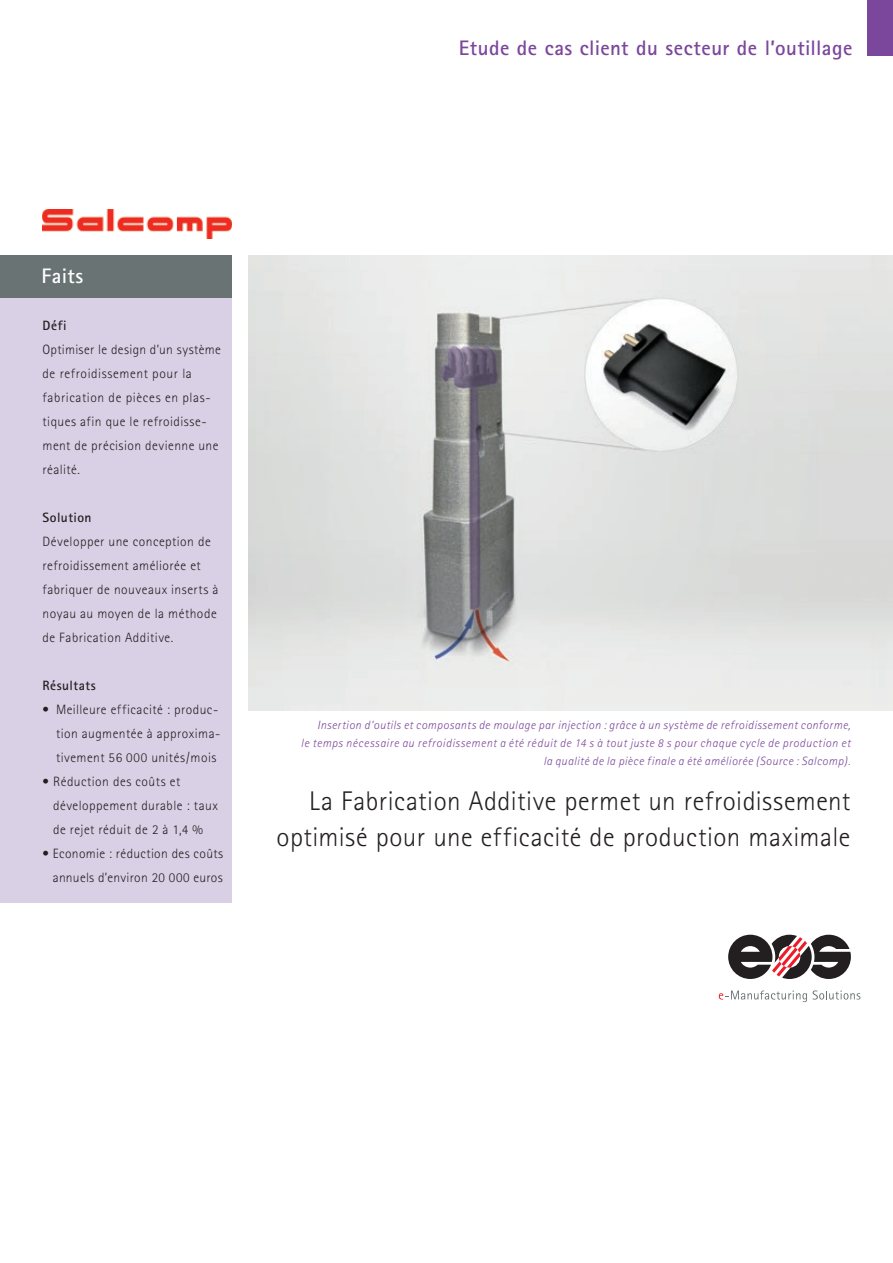
<style>
.page{position:relative;width:893px;height:1263px;background:#fff}
.page>*{position:absolute;margin:0;border:0;box-sizing:border-box;transform-origin:0 0}
.t1{font:300 27px/36px "Rotis Sans Serif";letter-spacing:.02em;color:#231f20;text-align:right}
.t2{font:700 21px "Rotis Sans Serif";letter-spacing:.02em;color:#7b479c}
.t3{font:700 21px "Rotis Sans Serif";letter-spacing:.02em;color:#fff}
.t4{font:300 13.5px/24px "Rotis Sans Serif";letter-spacing:.035em;color:#231f20}
.t5{font:700 13.5px "Rotis Sans Serif";letter-spacing:.035em;color:#231f20}
.t6{font:italic 300 12px/18px "Rotis Sans Serif";letter-spacing:.04em;color:#7b479c;text-align:right}
</style>
<div class="page">
<svg style="left:813px;top:990px;width:47px;height:9px"></svg>
<svg style="left:719px;top:990px;width:88px;height:12px"></svg>
<svg style="left:728px;top:935px;width:123px;height:44px"></svg>
<img style="left:249px;top:255px;width:644px;height:455px">
<img style="left:43px;top:209px;width:189px;height:29px">
<div style="left:0;top:298px;width:232px;height:604px;background:#dad0e6"></div>
<div style="left:0;top:255px;width:232px;height:43px;background:#697374"></div>
<div style="left:867px;top:0;width:26px;height:55px;background:#7b479c"></div>
<h2 class="t2" style="left:459px;top:34px;width:395px">Etude de cas client du secteur de l’outillage</h2>
<h2 class="t3" style="left:41px;top:263px;width:43px">Faits</h2>
<p class="t5" style="left:43px;top:316px;width:26px">Défi</p>
<p class="t4" style="left:43px;top:337px;width:180px">Optimiser le design d’un système de refroidissement pour la fabrication de pièces en plas&shy;tiques afin que le refroidisse&shy;ment de précision devienne une réalité.</p>
<p class="t5" style="left:43px;top:508px;width:51px">Solution</p>
<p class="t4" style="left:43px;top:529px;width:178px">Développer une conception de refroidissement améliorée et fabriquer de nouveaux inserts à noyau au moyen de la méthode de Fabrication Additive.</p>
<p class="t5" style="left:43px;top:677px;width:55px">Résultats</p>
<p class="t4" style="left:56px;top:697px;width:164px;text-align:justify;text-indent:-14px">• Meilleure efficacité : produc&shy;tion augmentée à approxima&shy;tivement 56 000 unités/mois</p>
<p class="t4" style="left:53px;top:769px;width:166px;text-indent:-11px">• Réduction des coûts et développement durable : taux de rejet réduit de 2 à 1,4 %</p>
<p class="t4" style="left:43px;top:841px;width:182px;text-align:right">• Economie : réduction des coûts annuels d’environ 20 000 euros</p>
<p class="t6" style="left:301px;top:716px;width:551px">Insertion d’outils et composants de moulage par injection : grâce à un système de refroidissement conforme,<br>le temps nécessaire au refroidissement a été réduit de 14 s à tout juste 8 s pour chaque cycle de production et la qualité de la pièce finale a été améliorée (Source : Salcomp).</p>
<h1 class="t1" style="left:277px;top:783px;width:575px">La Fabrication Additive permet un refroidissement optimisé pour une efficacité de production maximale</h1>
</div>
